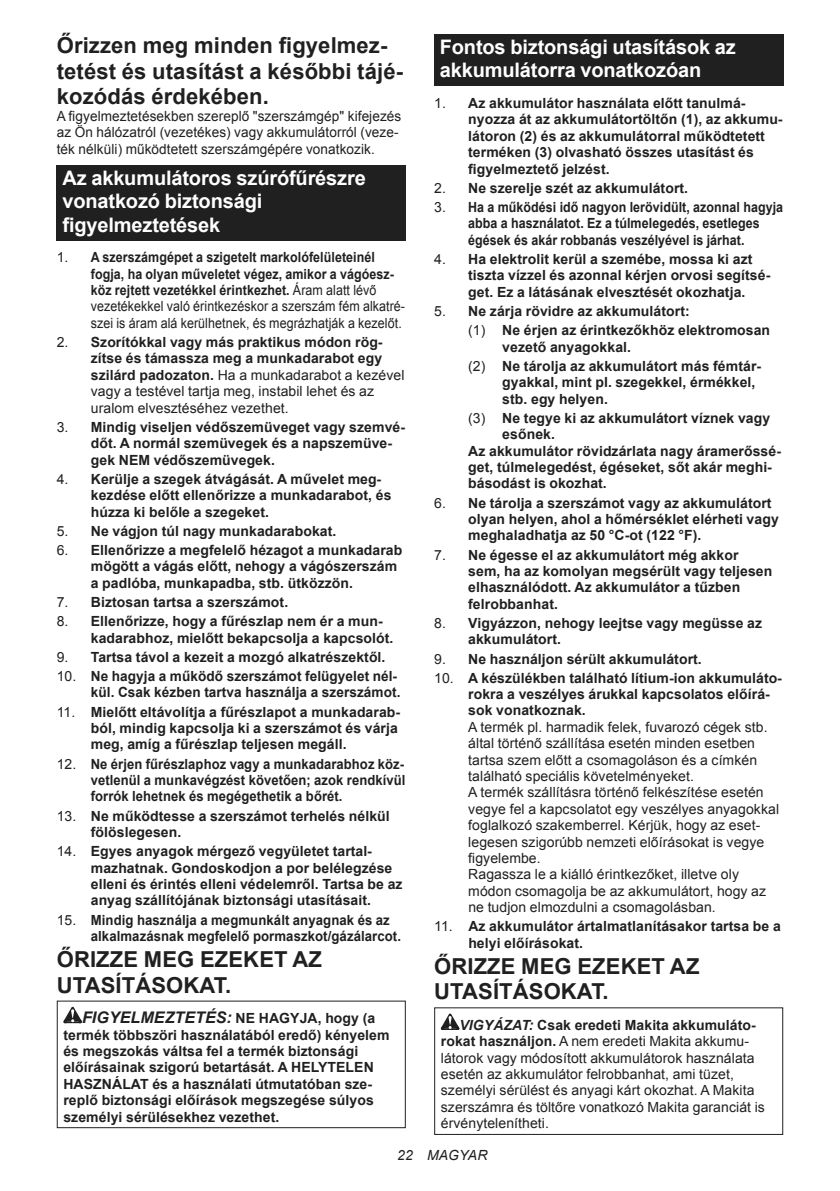
<style>
.page{position:relative;width:840px;height:1191px;background:#fff}
.page>*{position:absolute;margin:0;border:0;box-sizing:border-box;transform-origin:0 0}
.t1{font:700 22px/25.8px "Arial";letter-spacing:.005em;color:#202020}
.t2{font:700 20px/23.4px "Arial";letter-spacing:-.01em;color:#fff}
.t3{font:italic 700 16px "Arial";letter-spacing:.005em;color:#202020}
.t4{font:700 14px/16.4px "Arial";letter-spacing:.005em;color:#202020}
.t5{font:14px/16.4px "Arial";letter-spacing:.005em;color:#202020}
.t6{font:700 14px/16.4px "Arial";letter-spacing:.005em;color:#202020;scale:.89 1}
.t7{font:700 14px/16.4px "Arial";letter-spacing:.005em;color:#202020;text-align:justify;scale:.93 1}
.t8{font:700 14px/16.4px "Arial";letter-spacing:.005em;color:#202020;scale:.94 1}
.t9{font:italic 14px "Arial";letter-spacing:.005em;color:#202020}
.s1{font-weight:400}
.s2{font-weight:700}
.s3{font-style:normal;font-size:14px}
.s4{font-weight:700;font-style:italic}
</style>
<div class="page">
<div style="left:57px;top:165px;width:348px;height:75px;background:#202020"></div>
<svg style="left:63px;top:1006px;width:19px;height:17px"></svg>
<div style="left:57px;top:1000px;width:348px;height:128px;border:1px solid #202020"></div>
<div style="left:434px;top:34px;width:348px;height:52px;background:#202020"></div>
<svg style="left:440px;top:1013px;width:19px;height:17px"></svg>
<div style="left:434px;top:1007px;width:348px;height:128px;border:1px solid #202020"></div>
<h1 class="t1" style="left:57px;top:33px;width:347px">Őrizzen meg minden figyelmez&shy;tetést és utasítást a későbbi tájé&shy;kozódás érdekében.</h1>
<p class="t5" style="left:57px;top:108px;width:346px">A figyelmeztetésekben szereplő "szerszámgép" kifejezés az Ön hálózatról (vezetékes) vagy akkumulátorról (veze&shy;ték nélküli) működtetett szerszámgépére vonatkozik.</p>
<h2 class="t2" style="left:62px;top:167px;width:305px">Az akkumulátoros szúrófűrészre vonatkozó biztonsági figyelmeztetések</h2>
<p class="t6" style="left:91px;top:250px;width:354px;text-indent:-34px"><span class="s1">1.</span> A szerszámgépet a szigetelt markolófelületeinél fogja, ha olyan műveletet végez, amikor a vágóesz&shy;köz rejtett vezetékkel érintkezhet. <span class="s1">Áram alatt lévő vezetékekkel való érintkezéskor a szerszám fém alkatré&shy;szei is áram alá kerülhetnek, és megrázhatják a kezelőt.</span></p>
<p class="t5" style="left:91px;top:335px;width:315px;text-indent:-34px">2. <span class="s2">Szorítókkal vagy más praktikus módon rög&shy;zítse és támassza meg a munkadarabot egy szilárd padozaton.</span> Ha a munkadarabot a kezével vagy a testével tartja meg, instabil lehet és az uralom elvesztéséhez vezethet.</p>
<p class="t4" style="left:91px;top:419px;width:315px;text-indent:-34px"><span class="s1">3.</span> Mindig viseljen védőszemüveget vagy szemvé&shy;dőt. A normál szemüvegek és a napszemüve&shy;gek NEM védőszemüvegek.</p>
<p class="t4" style="left:91px;top:471px;width:302px;text-indent:-34px"><span class="s1">4.</span> Kerülje a szegek átvágását. A művelet meg&shy;kezdése előtt ellenőrizze a munkadarabot, és húzza ki belőle a szegeket.</p>
<p class="t4" style="left:57px;top:524px;width:281px"><span class="s1">5.</span> Ne vágjon túl nagy munkadarabokat.</p>
<p class="t4" style="left:91px;top:542px;width:313px;text-indent:-34px"><span class="s1">6.</span> Ellenőrizze a megfelelő hézagot a munkadarab mögött a vágás előtt, nehogy a vágószerszám a padlóba, munkapadba, stb. ütközzön.</p>
<p class="t4" style="left:57px;top:595px;width:233px"><span class="s1">7.</span> Biztosan tartsa a szerszámot.</p>
<p class="t4" style="left:91px;top:613px;width:304px;text-indent:-34px"><span class="s1">8.</span> Ellenőrizze, hogy a fűrészlap nem ér a mun&shy;kadarabhoz, mielőtt bekapcsolja a kapcsolót.</p>
<p class="t4" style="left:57px;top:649px;width:330px"><span class="s1">9.</span> Tartsa távol a kezeit a mozgó alkatrészektől.</p>
<p class="t4" style="left:57px;top:668px;width:345px;text-align:right"><span class="s1">10.</span> Ne hagyja a működő szerszámot felügyelet nél&shy;kül. Csak kézben tartva használja a szerszámot.</p>
<p class="t4" style="left:91px;top:704px;width:310px;text-indent:-34px"><span class="s1">11.</span> Mielőtt eltávolítja a fűrészlapot a munkadarab&shy;ból, mindig kapcsolja ki a szerszámot és várja meg, amíg a fűrészlap teljesen megáll.</p>
<p class="t7" style="left:91px;top:756px;width:339px;text-indent:-34px"><span class="s1">12.</span> Ne érjen fűrészlaphoz vagy a munkadarabhoz köz&shy;vetlenül a munkavégzést követően; azok rendkívül forrók lehetnek és megégethetik a bőrét.</p>
<p class="t4" style="left:91px;top:808px;width:300px;text-indent:-34px"><span class="s1">13.</span> Ne működtesse a szerszámot terhelés nélkül fölöslegesen.</p>
<p class="t4" style="left:91px;top:843px;width:313px;text-indent:-34px"><span class="s1">14.</span> Egyes anyagok mérgező vegyületet tartal&shy;mazhatnak. Gondoskodjon a por belélegzése elleni és érintés elleni védelemről. Tartsa be az anyag szállítójának biztonsági utasításait.</p>
<p class="t8" style="left:91px;top:912px;width:331px;text-indent:-34px"><span class="s1">15.</span> Mindig használja a megmunkált anyagnak és az alkalmazásnak megfelelő pormaszkot/gázálarcot.</p>
<h1 class="t1" style="left:57px;top:946px;width:266px">ŐRIZZE MEG EZEKET AZ<br>UTASÍTÁSOKAT.</h1>
<p class="t3" style="left:82px;top:1011px;width:294px">FIGYELMEZTETÉS: <span class="s3">NE HAGYJA, hogy (a</span></p>
<p class="t4" style="left:63px;top:1027px;width:327px">termék többszöri használatából eredő) kényelem és megszokás váltsa fel a termék biztonsági előírásainak szigorú betartását. A HELYTELEN HASZNÁLAT és a használati útmutatóban sze&shy;replő biztonsági előírások megszegése súlyos személyi sérülésekhez vezethet.</p>
<h2 class="t2" style="left:439px;top:37px;width:297px">Fontos biztonsági utasítások az akkumulátorra vonatkozóan</h2>
<p class="t4" style="left:468px;top:95px;width:315px;text-indent:-34px"><span class="s1">1.</span> Az akkumulátor használata előtt tanulmá&shy;nyozza át az akkumulátortöltőn (1), az akkumu&shy;látoron (2) és az akkumulátorral működtetett terméken (3) olvasható összes utasítást és figyelmeztető jelzést.</p>
<p class="t4" style="left:434px;top:180px;width:255px"><span class="s1">2.</span> Ne szerelje szét az akkumulátort.</p>
<p class="t6" style="left:468px;top:199px;width:355px;text-indent:-34px"><span class="s1">3.</span> Ha a működési idő nagyon lerövidült, azonnal hagyja abba a használatot. Ez a túlmelegedés, esetleges égések és akár robbanás veszélyével is járhat.</p>
<p class="t4" style="left:468px;top:251px;width:303px;text-indent:-34px"><span class="s1">4.</span> Ha elektrolit kerül a szemébe, mossa ki azt tiszta vízzel és azonnal kérjen orvosi segítsé&shy;get. Ez a látásának elvesztését okozhatja.</p>
<p class="t4" style="left:468px;top:302px;width:303px;line-height:19.2px;text-indent:-34px"><span class="s1">5.</span> Ne zárja rövidre az akkumulátort:<br><span class="s1">(1)</span> Ne érjen az érintkezőkhöz elektromosan</p>
<p class="t4" style="left:468px;top:337px;width:294px;line-height:19.2px;text-indent:34px">vezető anyagokkal.<br><span class="s1">(2)</span> Ne tárolja az akkumulátort más fémtár-</p>
<p class="t4" style="left:502px;top:374px;width:254px">gyakkal, mint pl. szegekkel, érmékkel, stb. egy helyen.</p>
<p class="t4" style="left:468px;top:411px;width:303px"><span class="s1">(3)</span> Ne tegye ki az akkumulátort víznek vagy</p>
<p class="t4" style="left:502px;top:426px;width:54px">esőnek.</p>
<p class="t4" style="left:468px;top:443px;width:314px">Az akkumulátor rövidzárlata nagy áramerőssé-</p>
<p class="t4" style="left:468px;top:459px;width:305px">get, túlmelegedést, égéseket, sőt akár meghi-</p>
<p class="t4" style="left:468px;top:476px;width:140px">básodást is okozhat.</p>
<p class="t4" style="left:468px;top:496px;width:312px;text-indent:-34px"><span class="s1">6.</span> Ne tárolja a szerszámot vagy az akkumulátort olyan helyen, ahol a hőmérséklet elérheti vagy meghaladhatja az 50 °C-ot (122 °F).</p>
<p class="t4" style="left:468px;top:547px;width:305px;text-indent:-34px"><span class="s1">7.</span> Ne égesse el az akkumulátort még akkor sem, ha az komolyan megsérült vagy teljesen elhasználódott. Az akkumulátor a tűzben felrobbanhat.</p>
<p class="t4" style="left:468px;top:616px;width:295px;text-indent:-34px"><span class="s1">8.</span> Vigyázzon, nehogy leejtse vagy megüsse az akkumulátort.</p>
<p class="t4" style="left:434px;top:651px;width:269px"><span class="s1">9.</span> Ne használjon sérült akkumulátort.</p>
<p class="t4" style="left:468px;top:670px;width:315px;text-indent:-34px"><span class="s1">10.</span> A készülékben található lítium-ion akkumuláto&shy;rokra a veszélyes árukkal kapcsolatos előírá&shy;sok vonatkoznak.</p>
<p class="t5" style="left:468px;top:719px;width:312px">A termék pl. harmadik felek, fuvarozó cégek stb. által történő szállítása esetén minden esetben tartsa szem előtt a csomagoláson és a címkén található speciális követelményeket.<br>A termék szállításra történő felkészítése esetén vegye fel a kapcsolatot egy veszélyes anyagokkal foglalkozó szakemberrel. Kérjük, hogy az eset&shy;legesen szigorúbb nemzeti előírásokat is vegye figyelembe.<br>Ragassza le a kiálló érintkezőket, illetve oly módon csomagolja be az akkumulátort, hogy az ne tudjon elmozdulni a csomagolásban.</p>
<p class="t4" style="left:468px;top:919px;width:314px;text-indent:-34px"><span class="s1">11.</span> Az akkumulátor ártalmatlanításakor tartsa be a helyi előírásokat.</p>
<h1 class="t1" style="left:434px;top:953px;width:266px">ŐRIZZE MEG EZEKET AZ<br>UTASÍTÁSOKAT.</h1>
<p class="t5" style="left:440px;top:1018px;width:325px;text-indent:19px"><span class="s4">VIGYÁZAT:</span> <span class="s2">Csak eredeti Makita akkumuláto&shy;rokat használjon.</span> A nem eredeti Makita akkumu&shy;látorok vagy módosított akkumulátorok használata esetén az akkumulátor felrobbanhat, ami tüzet, személyi sérülést és anyagi kárt okozhat. A Makita szerszámra és töltőre vonatkozó Makita garanciát is érvénytelenítheti.</p>
<p class="t9" style="left:397px;top:1147px;width:92px">22 MAGYAR</p>
</div>
